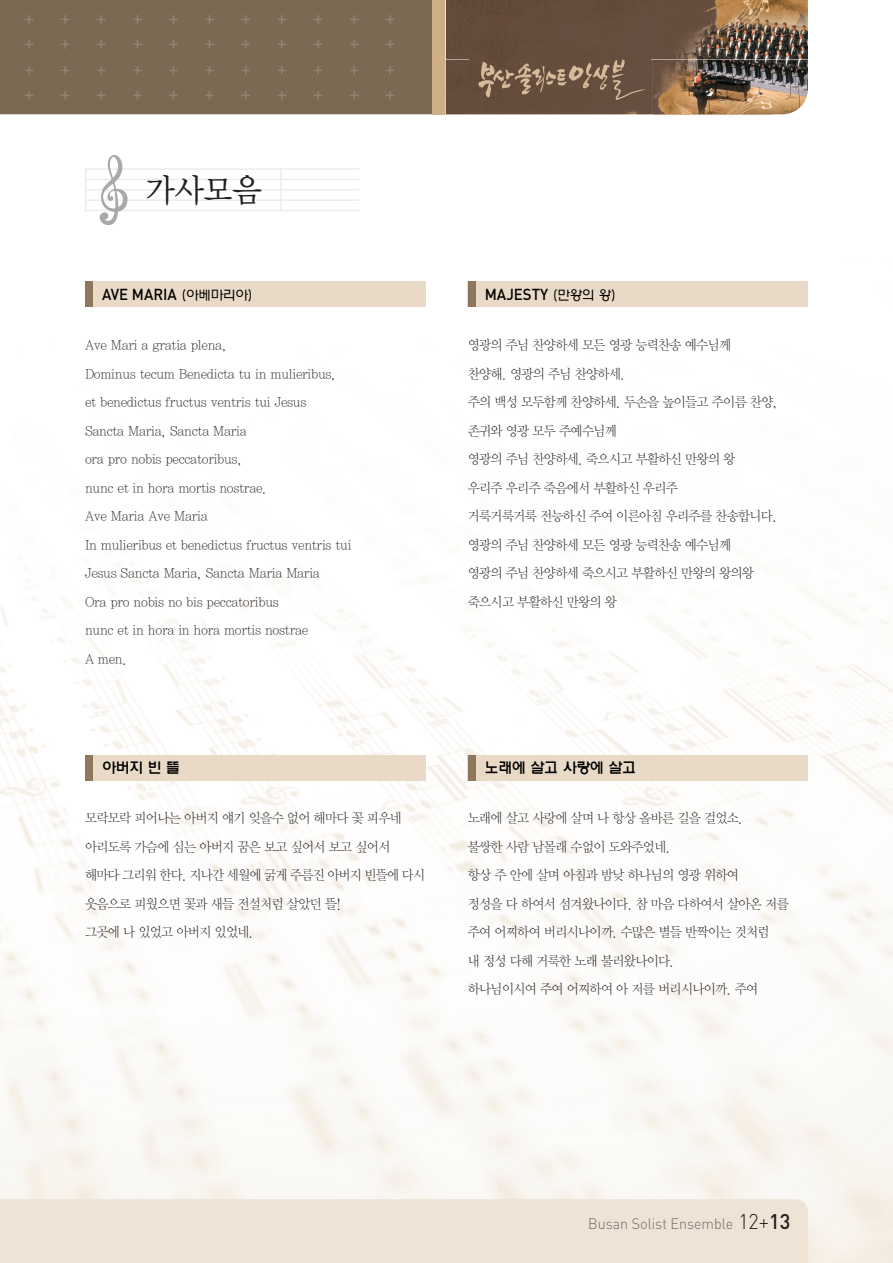
<style>
.page{position:relative;width:893px;height:1263px;background:#fff}
.page>*{position:absolute;margin:0;border:0;box-sizing:border-box;transform-origin:0 0}
.t1{font:33px "Y Mj O13";color:#231f20;scale:.95 1}
.t2{font:21px/25.5px "DIN";color:#948370;text-align:justify}
.t3{font:500 15.75px "DIN";color:#000;scale:.95 1}
.t4{font:300 15px "DIN";color:#6c6d70;scale:.95 1}
.t5{font:15px "HY Wul Nun Medium Pro";color:#000;scale:.95 1}
.t6{font:13.5px/28.5px "YDVY Mj O11";letter-spacing:-.05em;color:#231f20;scale:.95 1}
.t7{font:13.5px/28.5px "YDVY Mj O11";letter-spacing:-.025em;color:#231f20;scale:.95 1}
.s1{font-family:"HY Wul Nun Light Pro";font-weight:400;font-size:13.5px}
.s2{font-size:21px;color:#231f20}
.s3{font-weight:500;font-size:21px;color:#231f20}
</style>
<div class="page">
<img style="left:0;top:114px;width:893px;height:1149px">
<hr style="left:86px;top:168px;width:273px;height:2px;background:#ececee">
<hr style="left:86px;top:179px;width:273px;height:1px;background:#ececee">
<hr style="left:86px;top:189px;width:273px;height:2px;background:#ececee">
<hr style="left:86px;top:199px;width:273px;height:2px;background:#ececee">
<hr style="left:86px;top:210px;width:273px;height:1px;background:#ececee">
<hr style="left:85px;top:168px;width:2px;height:43px;background:#ececee">
<hr style="left:280px;top:168px;width:2px;height:43px;background:#ececee">
<svg style="left:99px;top:154px;width:31px;height:72px"></svg>
<div style="left:0;top:1199px;width:808px;height:64px;background:#eee3d4"></div>
<div style="left:0;top:52px;width:433px;height:62px;background:#7c6954"></div>
<div style="left:0;top:0;width:445px;height:52px;background:#7c6954"></div>
<div style="left:433px;top:0;width:339px;height:114px;background:#ceae87"></div>
<img style="left:653px;top:60px;width:155px;height:54px">
<div style="left:446px;top:60px;width:207px;height:54px;background:#654d3d"></div>
<img style="left:446px;top:0;width:362px;height:60px">
<img style="left:469px;top:54px;width:181px;height:52px">
<div style="left:85px;top:282px;width:340px;height:25px;background:#e9dac7"></div>
<div style="left:85px;top:282px;width:8px;height:25px;background:#8f775e"></div>
<div style="left:468px;top:282px;width:340px;height:25px;background:#e9dac7"></div>
<div style="left:468px;top:282px;width:7px;height:25px;background:#8f775e"></div>
<div style="left:85px;top:755px;width:340px;height:25px;background:#e9dac7"></div>
<div style="left:85px;top:755px;width:8px;height:25px;background:#8f775e"></div>
<div style="left:468px;top:755px;width:340px;height:25px;background:#e9dac7"></div>
<div style="left:468px;top:755px;width:7px;height:25px;background:#8f775e"></div>
<h2 class="t2" style="left:24px;top:5px;width:374px">+++++++++++ +++++++++++ +++++++++++ +++++++++++</h2>
<h1 class="t1" style="left:145px;top:169px;width:126px">가사모음</h1>
<p class="t3" style="left:102px;top:285px;width:160px">AVE MARIA <span class="s1">(아베마리아)</span></p>
<p class="t7" style="left:85px;top:331px;width:282px">Ave Mari a gratia plena,<br>Dominus tecum Benedicta tu in mulieribus,<br>et benedictus fructus ventris tui Jesus<br>Sancta Maria, Sancta Maria<br>ora pro nobis peccatoribus,<br>nunc et in hora mortis nostrae.<br>Ave Maria Ave Maria<br>In mulieribus et benedictus fructus ventris tui<br>Jesus Sancta Maria, Sancta Maria Maria<br>Ora pro nobis no bis peccatoribus<br>nunc et in hora in hora mortis nostrae<br>A men.</p>
<p class="t5" style="left:102px;top:759px;width:83px">아버지 빈 뜰</p>
<p class="t6" style="left:85px;top:804px;width:360px">모락모락 피어나는 아버지 얘기 잊을수 없어 해마다 꽃 피우네 아리도록 가슴에 심는 아버지 꿈은 보고 싶어서 보고 싶어서 해마다 그리워 한다. 지나간 세월에 굵게 주름진 아버지 빈뜰에 다시 웃음으로 피웠으면 꽃과 새들 전설처럼 살았던 뜰!<br>그곳에 나 있었고 아버지 있었네.</p>
<p class="t3" style="left:485px;top:285px;width:139px">MAJESTY <span class="s1">(만왕의 왕)</span></p>
<p class="t6" style="left:468px;top:331px;width:328px">영광의 주님 찬양하세 모든 영광 능력찬송 예수님께<br>찬양해. 영광의 주님 찬양하세.<br>주의 백성 모두함께 찬양하세. 두손을 높이들고 주이름 찬양, 존귀와 영광 모두 주예수님께<br>영광의 주님 찬양하세. 죽으시고 부활하신 만왕의 왕<br>우리주 우리주 죽음에서 부활하신 우리주<br>거룩거룩거룩 전능하신 주여 이른아침 우리주를 찬송합니다. 영광의 주님 찬양하세 모든 영광 능력찬송 예수님께<br>영광의 주님 찬양하세 죽으시고 부활하신 만왕의 왕의왕 죽으시고 부활하신 만왕의 왕</p>
<p class="t5" style="left:485px;top:759px;width:160px">노래에 살고 사랑에 살고</p>
<p class="t6" style="left:468px;top:804px;width:339px">노래에 살고 사랑에 살며 나 항상 올바른 길을 걸었소.<br>불쌍한 사람 남몰래 수없이 도와주었네.<br>항상 주 안에 살며 아침과 밤낮 하나님의 영광 위하여<br>정성을 다 하여서 섬겨왔나이다. 참 마음 다하여서 살아온 저를 주여 어찌하여 버리시나이까. 수많은 별들 반짝이는 것처럼<br>내 정성 다해 거룩한 노래 불러왔나이다.<br>하나님이시여 주여 어찌하여 아 저를 버리시나이까. 주여</p>
<p class="t4" style="left:588px;top:1215px;width:214px">Busan Solist Ensemble <span class="s2">12+</span><span class="s3">13</span></p>
</div>
